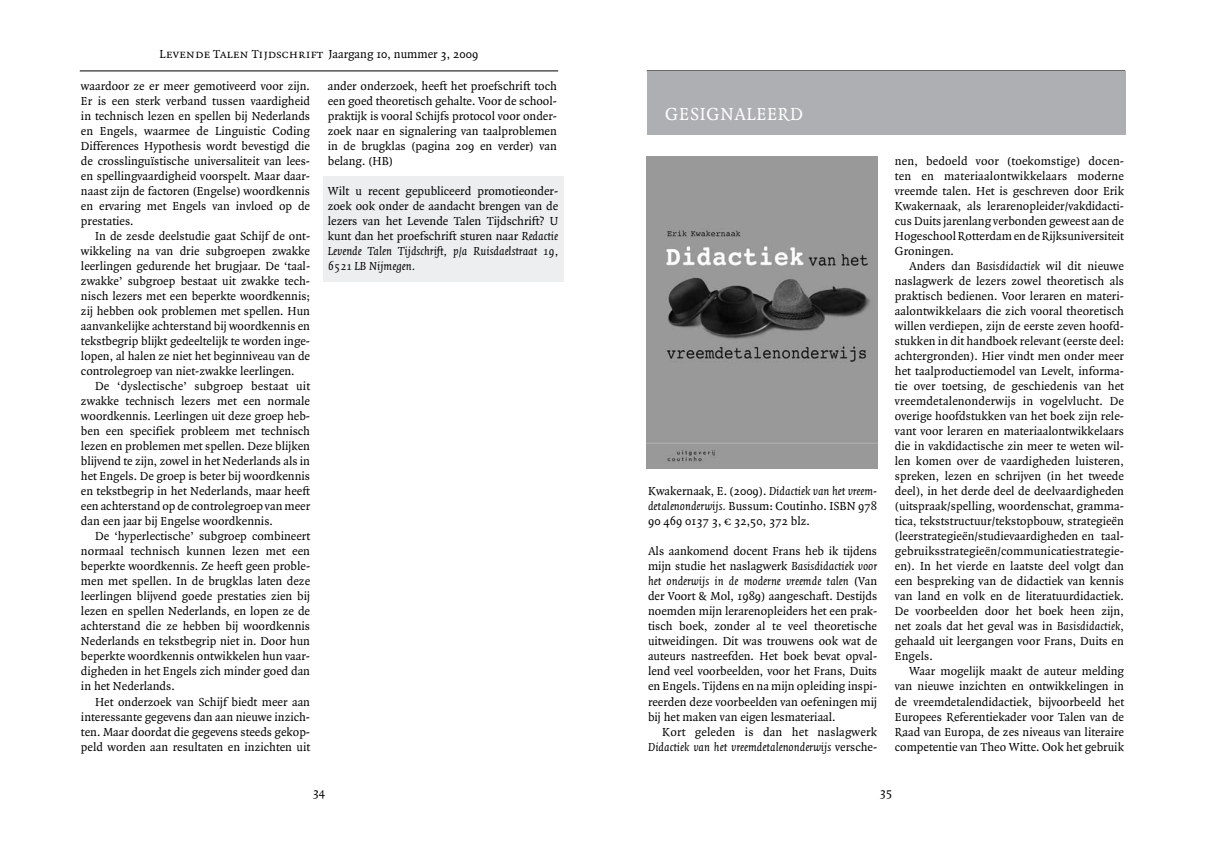
<style>
.page{position:relative;width:1205px;height:851px;background:#fff}
.page>*{position:absolute;margin:0;border:0;box-sizing:border-box;transform-origin:0 0}
.t1{font:18.75px "Quadraat";letter-spacing:.03em;color:#fff}
.t2{font:12.5px/15px "Quadraat";color:#000;text-align:justify}
.t3{font:12.5px "Quadraat Small Caps";color:#000}
.s1{font-family:"Quadraat"}
.s2{font-style:italic}
</style>
<div class="page">
<hr style="left:80px;top:71px;width:478px;height:1px;background:#000">
<div style="left:647px;top:71px;width:478px;height:64px;background:#aeafb2"></div>
<div style="left:322px;top:176px;width:241px;height:105px;background:#edeeef"></div>
<img style="left:647px;top:156px;width:230px;height:312px">
<p class="t3" style="left:160px;top:48px;width:320px">Levende Talen Tijdschrift <span class="s1">Jaargang 10, nummer 3, 2009</span></p>
<p class="t2" style="left:81px;top:79px;width:231px">waardoor ze er meer gemotiveerd voor zijn.<br>Er is een sterk verband tussen vaardigheid in technisch lezen en spellen bij Nederlands en Engels, waarmee de Linguistic Coding Differences Hypothesis wordt bevestigd die de crosslinguïstische universaliteit van lees&shy;en spellingvaardigheid voorspelt. Maar daar&shy;naast zijn de factoren (Engelse) woordkennis en ervaring met Engels van invloed op de prestaties.</p>
<p class="t2" style="left:81px;top:229px;width:231px;text-indent:14px">In de zesde deelstudie gaat Schijf de ont&shy;wikkeling na van drie subgroepen zwakke leerlingen gedurende het brugjaar. De ‘taal&shy;zwakke’ subgroep bestaat uit zwakke tech&shy;nisch lezers met een beperkte woordkennis; zij hebben ook problemen met spellen. Hun aanvankelijke achterstand bij woordkennis en tekstbegrip blijkt gedeeltelijk te worden inge&shy;lopen, al halen ze niet het beginniveau van de controlegroep van niet-zwakke leerlingen.</p>
<p class="t2" style="left:81px;top:379px;width:231px;text-indent:14px">De ‘dyslectische’ subgroep bestaat uit zwakke technisch lezers met een normale woordkennis. Leerlingen uit deze groep heb&shy;ben een specifiek probleem met technisch lezen en problemen met spellen. Deze blijken blijvend te zijn, zowel in het Nederlands als in het Engels. De groep is beter bij woordkennis en tekstbegrip in het Nederlands, maar heeft een achterstand op de controlegroep van meer dan een jaar bij Engelse woordkennis.</p>
<p class="t2" style="left:81px;top:529px;width:231px;text-indent:14px">De ‘hyperlectische’ subgroep combineert normaal technisch kunnen lezen met een beperkte woordkennis. Ze heeft geen proble&shy;men met spellen. In de brugklas laten deze leerlingen blijvend goede prestaties zien bij lezen en spellen Nederlands, en lopen ze de achterstand die ze hebben bij woordkennis Nederlands en tekstbegrip niet in. Door hun beperkte woordkennis ontwikkelen hun vaar&shy;digheden in het Engels zich minder goed dan in het Nederlands.</p>
<p class="t2" style="left:81px;top:694px;width:231px;text-indent:14px">Het onderzoek van Schijf biedt meer aan interessante gegevens dan aan nieuwe inzich&shy;ten. Maar doordat die gegevens steeds gekop&shy;peld worden aan resultaten en inzichten uit</p>
<p class="t2" style="left:328px;top:79px;width:231px">ander onderzoek, heeft het proefschrift toch een goed theoretisch gehalte. Voor de school&shy;praktijk is vooral Schijfs protocol voor onder&shy;zoek naar en signalering van taalproblemen in de brugklas (pagina 209 en verder) van belang. (HB)</p>
<p class="t2" style="left:328px;top:184px;width:232px">Wilt u recent gepubliceerd promotieonder&shy;zoek ook onder de aandacht brengen van de lezers van het Levende Talen Tijdschrift? U kunt dan het proefschrift sturen naar <span class="s2">Redactie Levende Talen Tijdschrift, p/a Ruisdaelstraat 19, 6521 LB Nijmegen.</span></p>
<h1 class="t1" style="left:665px;top:104px;width:139px">GESIGNALEERD</h1>
<p class="t2" style="left:648px;top:484px;width:231px">Kwakernaak, E. (2009). <span class="s2">Didactiek van het vreem&shy;detalenonderwijs.</span> Bussum: Coutinho. ISBN 978<br>90 469 0137 3, € 32,50, 372 blz.</p>
<p class="t2" style="left:648px;top:544px;width:231px">Als aankomend docent Frans heb ik tijdens mijn studie het naslagwerk <span class="s2">Basisdidactiek voor het onderwijs in de moderne vreemde talen</span> (Van der Voort &amp; Mol, 1989) aangeschaft. Destijds noemden mijn lerarenopleiders het een prak&shy;tisch boek, zonder al te veel theoretische uitweidingen. Dit was trouwens ook wat de auteurs nastreefden. Het boek bevat opval&shy;lend veel voorbeelden, voor het Frans, Duits en Engels. Tijdens en na mijn opleiding inspi&shy;reerden deze voorbeelden van oefeningen mij bij het maken van eigen lesmateriaal.</p>
<p class="t2" style="left:648px;top:724px;width:231px;text-align:right">Kort geleden is dan het naslagwerk<br><span class="s2">Didactiek van het vreemdetalenonderwijs</span> versche-</p>
<p class="t2" style="left:895px;top:154px;width:231px">nen, bedoeld voor (toekomstige) docen&shy;ten en materiaalontwikkelaars moderne vreemde talen. Het is geschreven door Erik Kwakernaak, als lerarenopleider/vakdidacti&shy;cus Duits jarenlang verbonden geweest aan de Hogeschool Rotterdam en de Rijksuniversiteit Groningen.</p>
<p class="t2" style="left:895px;top:259px;width:231px;text-indent:14px">Anders dan <span class="s2">Basisdidactiek</span> wil dit nieuwe naslagwerk de lezers zowel theoretisch als praktisch bedienen. Voor leraren en materi&shy;aalontwikkelaars die zich vooral theoretisch willen verdiepen, zijn de eerste zeven hoofd&shy;stukken in dit handboek relevant (eerste deel: achtergronden). Hier vindt men onder meer het taalproductiemodel van Levelt, informa&shy;tie over toetsing, de geschiedenis van het vreemdetalenonderwijs in vogelvlucht. De overige hoofdstukken van het boek zijn rele&shy;vant voor leraren en materiaalontwikkelaars die in vakdidactische zin meer te weten wil&shy;len komen over de vaardigheden luisteren, spreken, lezen en schrijven (in het tweede deel), in het derde deel de deelvaardigheden (uitspraak/spelling, woordenschat, gramma&shy;tica, tekststructuur/tekstopbouw, strategieën (leerstrategieën/studievaardigheden en taal&shy;gebruiksstrategieën/communicatiestrategie&shy;ën). In het vierde en laatste deel volgt dan een bespreking van de didactiek van kennis van land en volk en de literatuurdidactiek.<br>De voorbeelden door het boek heen zijn, net zoals dat het geval was in <span class="s2">Basisdidactiek</span>, gehaald uit leergangen voor Frans, Duits en Engels.</p>
<p class="t2" style="left:895px;top:664px;width:231px;text-indent:14px">Waar mogelijk maakt de auteur melding van nieuwe inzichten en ontwikkelingen in de vreemdetalendidactiek, bijvoorbeeld het Europees Referentiekader voor Talen van de Raad van Europa, de zes niveaus van literaire competentie van Theo Witte. Ook het gebruik</p>
<p class="t2" style="left:313px;top:784px;width:14px">34</p>
<p class="t2" style="left:880px;top:784px;width:14px">35</p>
</div>
